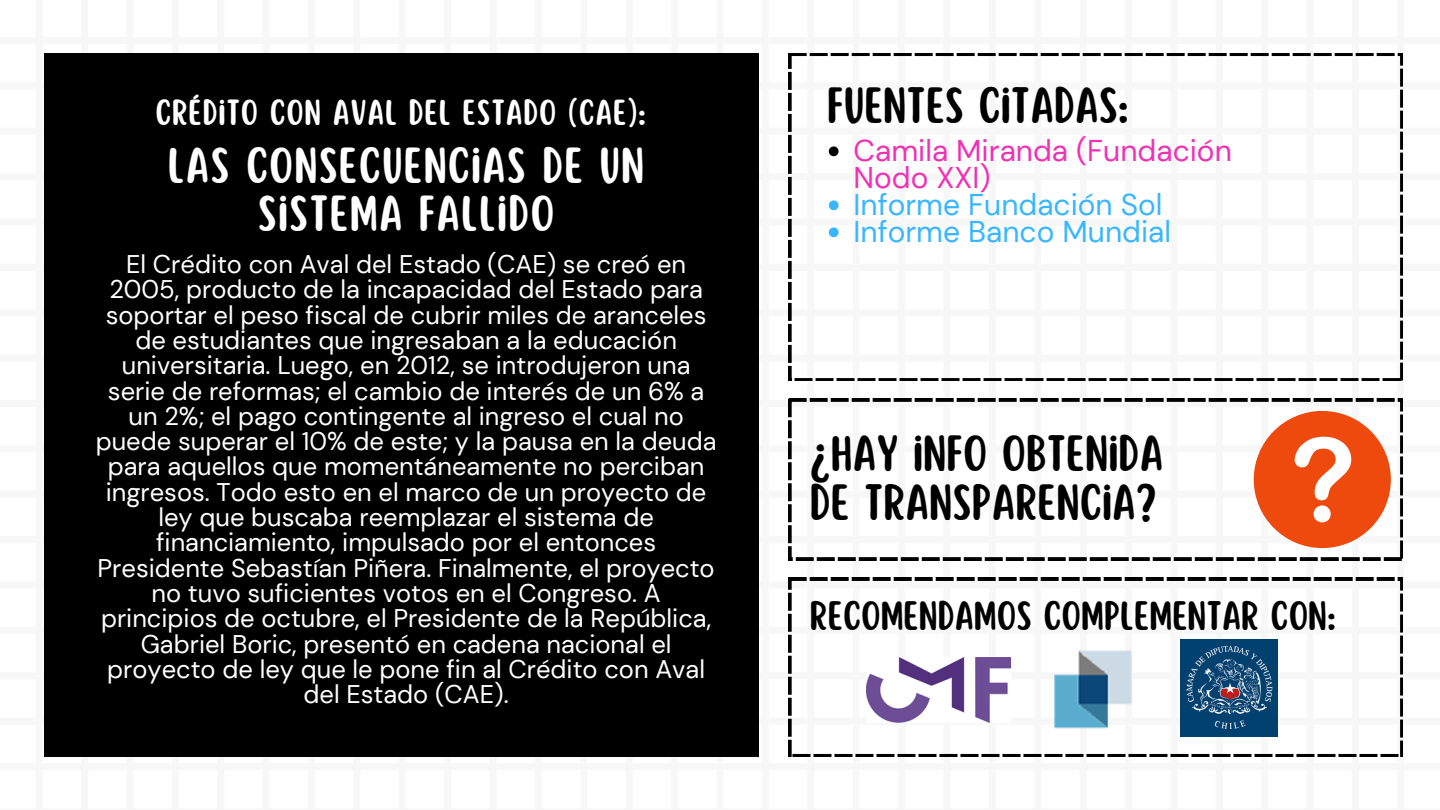
<style>
.page{position:relative;width:1440px;height:810px;background:#fff}
.page>*{position:absolute;margin:0;border:0;box-sizing:border-box;transform-origin:0 0}
.t1{font:44.6px/49.5px "Scripter";color:#000}
.t2{font:44.4px/47.6px "Scripter";letter-spacing:.025em;color:#fff;text-align:center}
.t3{font:36.1px "Scripter";color:#000}
.t4{font:31.8px "Scripter";letter-spacing:.025em;color:#fff}
.t5{font:30px "DM Sans";color:#38b6ff}
.t6{font:30px/27px "DM Sans";color:#ef32b4}
.t7{font:25.5px/25.3px "DM Sans";color:#fff;text-align:center}
</style>
<div class="page">
<div style="left:44px;top:53px;width:715px;height:704px;background:#000"></div>
<svg style="left:789px;top:53px;width:614px;height:328px"></svg>
<svg style="left:789px;top:578px;width:614px;height:179px"></svg>
<svg style="left:789px;top:399px;width:614px;height:161px"></svg>
<svg style="left:829px;top:146px;width:10px;height:10px"></svg>
<svg style="left:829px;top:200px;width:10px;height:10px"></svg>
<svg style="left:829px;top:227px;width:10px;height:10px"></svg>
<div style="left:1254px;top:411px;width:137px;height:137px;background:#ef4a0d;border-radius:50%"></div>
<svg style="left:1295px;top:437px;width:56px;height:85px"></svg>
<img style="left:866px;top:657px;width:145px;height:66px">
<img style="left:1053px;top:639px;width:86px;height:99px">
<img style="left:1181px;top:639px;width:97px;height:97px">
<p class="t4" style="left:155px;top:97px;width:492px">CRÉDITO CON AVAL DEL ESTADO (CAE):</p>
<p class="t2" style="left:168px;top:144px;width:478px">LAS CONSECUENCIAS DE UN<br>SISTEMA FALLIDO</p>
<p class="t7" style="left:96px;top:252px;width:622px">El Crédito con Aval del Estado (CAE) se creó en 2005, producto de la incapacidad del Estado para soportar el peso fiscal de cubrir miles de aranceles de estudiantes que ingresaban a la educación universitaria. Luego, en 2012, se introdujeron una serie de reformas; el cambio de interés de un 6% a un 2%; el pago contingente al ingreso el cual no puede superar el 10% de este; y la pausa en la deuda para aquellos que momentáneamente no perciban ingresos. Todo esto en el marco de un proyecto de ley que buscaba reemplazar el sistema de financiamiento, impulsado por el entonces Presidente Sebastían Piñera. Finalmente, el proyecto no tuvo suficientes votos en el Congreso. A principios de octubre, el Presidente de la República, Gabriel Boric, presentó en cadena nacional el proyecto de ley que le pone fin al Crédito con Aval del Estado (CAE).</p>
<h3 class="t1" style="left:827px;top:82px;width:304px">FUENTES CITADAS:</h3>
<h1 class="t6" style="left:854px;top:138px;width:380px">Camila Miranda (Fundación<br>Nodo XXI)</h1>
<p class="t5" style="left:854px;top:186px;width:310px">Informe Fundación Sol</p>
<p class="t5" style="left:854px;top:213px;width:319px">Informe Banco Mundial</p>
<h1 class="t1" style="left:810px;top:430px;width:355px">¿HAY INFO OBTENIDA<br>DE TRANSPARENCIA?</h1>
<p class="t3" style="left:810px;top:598px;width:528px">RECOMENDAMOS COMPLEMENTAR CON:</p>
</div>
